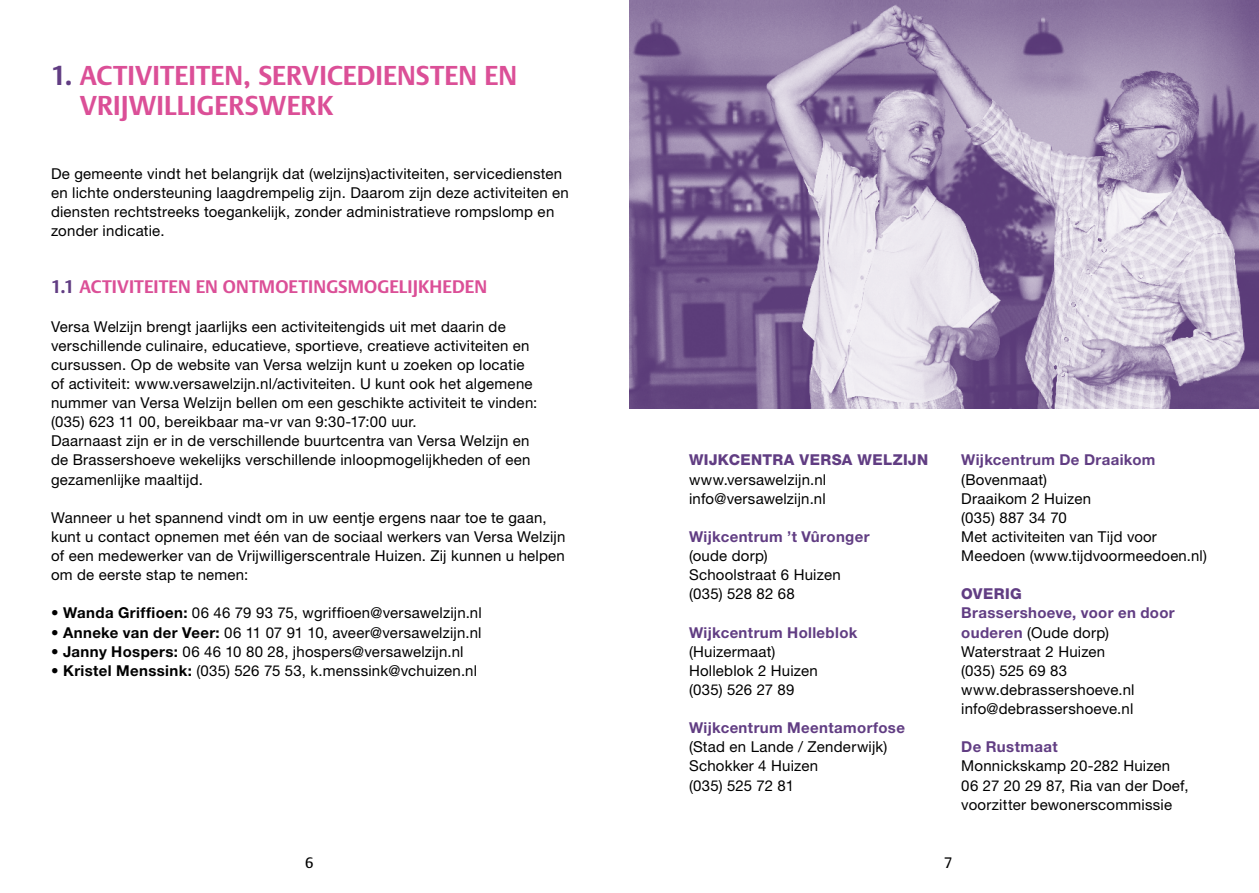
<style>
.page{position:relative;width:1259px;height:893px;background:#fff}
.page>*{position:absolute;margin:0;border:0;box-sizing:border-box;transform-origin:0 0}
.t1{font:700 27px/30px "DTL Argo T";letter-spacing:.005em;color:#db4f97}
.t2{font:700 18px "DTL Argo T";letter-spacing:.01em;color:#db4f97}
.t3{font:15px/19.2px "Helvetica Neue LT Std";letter-spacing:.015em;color:#000}
.t4{font:700 15px "Helvetica Neue LT Std";letter-spacing:.025em;color:#613d83}
.t5{font:800 15px "Helvetica Neue LT Std";letter-spacing:.025em;color:#613d83}
.t6{font:15px "DTL Argo T";color:#000}
.s1{color:#613d83}
.s2{font-weight:700}
.s3{font-weight:700;color:#613d83}
</style>
<div class="page">
<img style="left:629px;top:0;width:630px;height:408px">
<h1 class="t1" style="left:80px;top:60px;width:439px;text-indent:-29px"><span class="s1">1.</span> ACTIVITEITEN, SERVICEDIENSTEN EN<br>VRIJWILLIGERSWERK</h1>
<p class="t3" style="left:51px;top:163px;width:519px">De gemeente vindt het belangrijk dat (welzijns)activiteiten, servicediensten en lichte ondersteuning laagdrempelig zijn. Daarom zijn deze activiteiten en diensten rechtstreeks toegankelijk, zonder administratieve rompslomp en zonder indicatie.</p>
<p class="t2" style="left:51px;top:276px;width:437px"><span class="s1">1.1</span> ACTIVITEITEN EN ONTMOETINGSMOGELIJKHEDEN</p>
<p class="t3" style="left:51px;top:316px;width:488px">Versa Welzijn brengt jaarlijks een activiteitengids uit met daarin de verschillende culinaire, educatieve, sportieve, creatieve activiteiten en cursussen. Op de website van Versa welzijn kunt u zoeken op locatie of activiteit: www.versawelzijn.nl/activiteiten. U kunt ook het algemene nummer van Versa Welzijn bellen om een geschikte activiteit te vinden: (035) 623 11 00, bereikbaar ma-vr van 9:30-17:00 uur.<br>Daarnaast zijn er in de verschillende buurtcentra van Versa Welzijn en de Brassershoeve wekelijks verschillende inloopmogelijkheden of een gezamenlijke maaltijd.</p>
<p class="t3" style="left:51px;top:508px;width:516px">Wanneer u het spannend vindt om in uw eentje ergens naar toe te gaan, kunt u contact opnemen met één van de sociaal werkers van Versa Welzijn of een medewerker van de Vrijwilligerscentrale Huizen. Zij kunnen u helpen om de eerste stap te nemen:</p>
<p class="t3" style="left:51px;top:603px;width:432px"><span class="s2">• Wanda Griffioen:</span> 06 46 79 93 75, wgriffioen@versawelzijn.nl</p>
<p class="t3" style="left:51px;top:622px;width:432px"><span class="s2">• Anneke van der Veer:</span> 06 11 07 91 10, aveer@versawelzijn.nl</p>
<p class="t3" style="left:51px;top:642px;width:414px"><span class="s2">• Janny Hospers:</span> 06 46 10 80 28, jhospers@versawelzijn.nl</p>
<p class="t3" style="left:51px;top:661px;width:427px"><span class="s2">• Kristel Menssink:</span> (035) 526 75 53, k.menssink@vchuizen.nl</p>
<p class="t5" style="left:689px;top:451px;width:241px">WIJKCENTRA VERSA WELZIJN</p>
<p class="t3" style="left:689px;top:469px;width:139px">www.versawelzijn.nl info@versawelzijn.nl</p>
<p class="t4" style="left:689px;top:527px;width:182px">Wijkcentrum ’t Vûronger</p>
<p class="t3" style="left:689px;top:546px;width:153px">(oude dorp)<br>Schoolstraat 6 Huizen (035) 528 82 68</p>
<p class="t4" style="left:689px;top:623px;width:170px">Wijkcentrum Holleblok</p>
<p class="t3" style="left:689px;top:642px;width:130px">(Huizermaat)<br>Holleblok 2 Huizen (035) 526 27 89</p>
<p class="t4" style="left:689px;top:719px;width:217px">Wijkcentrum Meentamorfose</p>
<p class="t3" style="left:689px;top:737px;width:200px">(Stad en Lande / Zenderwijk)<br>Schokker 4 Huizen<br>(035) 525 72 81</p>
<p class="t4" style="left:961px;top:451px;width:196px">Wijkcentrum De Draaikom</p>
<p class="t3" style="left:961px;top:469px;width:247px">(Bovenmaat)<br>Draaikom 2 Huizen<br>(035) 887 34 70<br>Met activiteiten van Tijd voor<br>Meedoen (www.tijdvoormeedoen.nl)</p>
<p class="t5" style="left:961px;top:585px;width:62px">OVERIG</p>
<p class="t3" style="left:961px;top:603px;width:215px"><span class="s3">Brassershoeve, voor en door ouderen</span> (Oude dorp)<br>Waterstraat 2 Huizen<br>(035) 525 69 83 www.debrassershoeve.nl info@debrassershoeve.nl</p>
<p class="t4" style="left:961px;top:738px;width:98px">De Rustmaat</p>
<p class="t3" style="left:961px;top:756px;width:229px">Monnickskamp 20-282 Huizen<br>06 27 20 29 87, Ria van der Doef, voorzitter bewonerscommissie</p>
<p class="t6" style="left:305px;top:854px;width:10px">6</p>
<p class="t6" style="left:944px;top:854px;width:10px">7</p>
</div>
